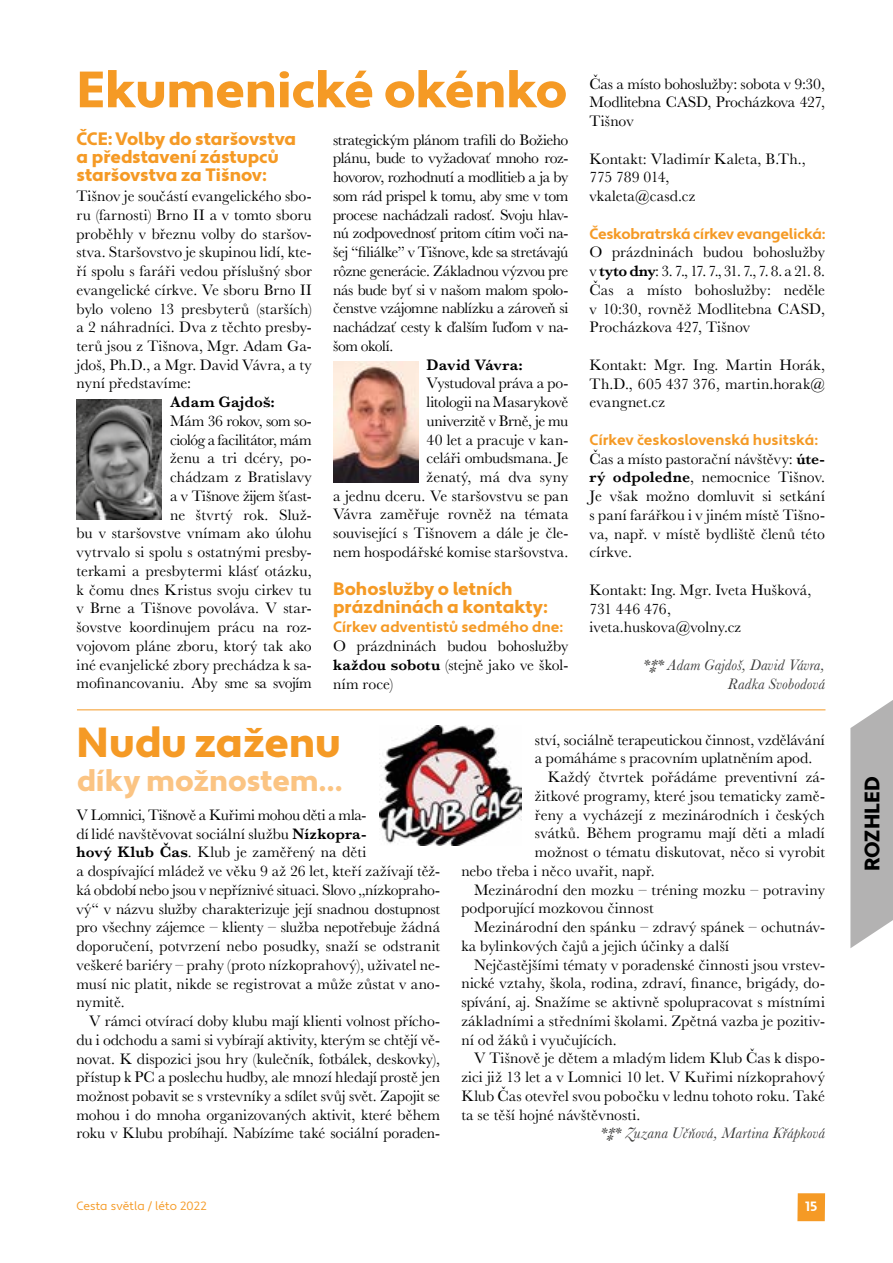
<style>
.page{position:relative;width:893px;height:1263px;background:#fff}
.page>*{position:absolute;margin:0;border:0;box-sizing:border-box;transform-origin:0 0}
.t1{font:900 51px "Apertura";letter-spacing:-.005em;color:#f59a25}
.t2{font:900 42px "Apertura";letter-spacing:-.005em;color:#f59a25}
.t3{font:900 30px "Apertura";color:#fbc483}
.t4{font:900 21px "Apertura";color:#000}
.t5{font:900 18px/18px "Apertura";letter-spacing:-.005em;color:#f59a25}
.t6{font:15.75px/18.8px "Baskerville";color:#000;text-align:justify}
.t7{font:italic 15.75px/18.8px "Baskerville";letter-spacing:.01em;color:#3c3c3b;text-align:right}
.t8{font:600 15.75px "Baskerville";letter-spacing:.005em;color:#000}
.t9{font:700 15px "Apertura";letter-spacing:-.005em;color:#f59a25}
.t10{font:700 13.5px "Apertura";color:#fff}
.t11{font:12px "Apertura";letter-spacing:-.005em;color:#f59a25}
.s1{font-weight:600}
</style>
<div class="page">
<div style="left:797px;top:1193px;width:28px;height:28px;background:#f59a25"></div>
<svg style="left:850px;top:700px;width:43px;height:248px;background:#bcbbbb"></svg>
<img style="left:77px;top:399px;width:85px;height:121px">
<img style="left:333px;top:362px;width:85px;height:120px">
<img style="left:380px;top:725px;width:142px;height:121px">
<hr style="left:77px;top:709px;width:748px;height:1px;background:#f59a25">
<h1 class="t1" style="left:77px;top:59px;width:492px">Ekumenické okénko</h1>
<p class="t5" style="left:77px;top:130px;width:221px">ČCE: Volby do staršovstva a představení zástupců staršovstva za Tišnov:</p>
<p class="t6" style="left:77px;top:187px;width:237px">Tišnov je součástí evangelického sbo&shy;ru (farnosti) Brno II a v tomto sboru proběhly v březnu volby do staršov&shy;stva. Staršovstvo je skupinou lidí, kte&shy;ří spolu s faráři vedou příslušný sbor evangelické církve. Ve sboru Brno II bylo voleno 13 presbyterů (starších) a 2 náhradníci. Dva z těchto presby&shy;terů jsou z Tišnova, Mgr. Adam Ga&shy;jdoš, Ph.D., a Mgr. David Vávra, a ty nyní představíme:</p>
<p class="t8" style="left:170px;top:391px;width:106px">Adam Gajdoš:</p>
<p class="t6" style="left:77px;top:412px;width:237px;text-align:right">Mám 36 rokov, som so-<br>ciológ a facilitátor, mám<br>ženu a tri dcéry, po-<br>chádzam z Bratislavy<br>a v Tišnove žijem šťast-<br>ne štvrtý rok. Služ-<br>bu v staršovstve vnímam ako úlohu vytrvalo si spolu s ostatnými presby&shy;terkami a presbytermi klásť otázku, k čomu dnes Kristus svoju cirkev tu v Brne a Tišnove povoláva. V star&shy;šovstve koordinujem prácu na roz&shy;vojovom pláne zboru, ktorý tak ako iné evanjelické zbory prechádza k sa&shy;mofinancovaniu. Aby sme sa svojím</p>
<p class="t6" style="left:333px;top:130px;width:237px">strategickým plánom trafili do Božieho plánu, bude to vyžadovať mnoho roz&shy;hovorov, rozhodnutí a modlitieb a ja by som rád prispel k tomu, aby sme v tom procese nachádzali radosť. Svoju hlav&shy;nú zodpovednosť pritom cítim voči na&shy;šej “filiálke” v Tišnove, kde sa stretávajú rôzne generácie. Základnou výzvou pre nás bude byť si v našom malom spolo&shy;čenstve vzájomne nablízku a zároveň si nachádzať cesty k ďalším ľuďom v na&shy;šom okolí.</p>
<p class="t8" style="left:427px;top:353px;width:98px">David Vávra:</p>
<p class="t6" style="left:333px;top:374px;width:237px;text-align:right">Vystudoval práva a po--<br>litologii na Masarykově<br>univerzitě v Brně, je mu<br>40 let a pracuje v kan-<br>celáři ombudsmana. Je<br>ženatý, má dva syny<br>a jednu dceru. Ve staršovstvu se pan<br>Vávra zaměřuje rovněž na témata související s Tišnovem a dále je čle&shy;nem hospodářské komise staršovstva.</p>
<p class="t5" style="left:333px;top:580px;width:215px">Bohoslužby o letních prázdninách a kontakty:</p>
<p class="t9" style="left:333px;top:618px;width:231px">Církev adventistů sedmého dne:</p>
<p class="t6" style="left:333px;top:637px;width:237px">O prázdninách budou bohoslužby <span class="s1">každou sobotu</span> (stejně jako ve škol&shy;ním roce)</p>
<p class="t6" style="left:590px;top:74px;width:237px">Čas a místo bohoslužby: sobota v 9:30, Modlitebna CASD, Procházkova 427, Tišnov</p>
<p class="t6" style="left:590px;top:149px;width:218px;text-align:left">Kontakt: Vladimír Kaleta, B.Th.,<br>775 789 014,<br>vkaleta@casd.cz</p>
<p class="t9" style="left:590px;top:224px;width:237px">Českobratrská církev evangelická:</p>
<p class="t6" style="left:590px;top:243px;width:237px">O prázdninách budou bohoslužby v <span class="s1">tyto dny</span>: 3. 7., 17. 7., 31. 7., 7. 8. a 21. 8.<br>Čas a místo bohoslužby: neděle v 10:30, rovněž Modlitebna CASD, Procházkova 427, Tišnov</p>
<p class="t6" style="left:590px;top:356px;width:237px">Kontakt: Mgr. Ing. Martin Horák, Th.D., 605 437 376, martin.horak@ evangnet.cz</p>
<p class="t9" style="left:590px;top:431px;width:229px">Církev československá husitská:</p>
<p class="t6" style="left:590px;top:449px;width:237px">Čas a místo pastorační návštěvy: <span class="s1">úte&shy;rý odpoledne</span>, nemocnice Tišnov.<br>Je však možno domluvit si setkání s paní farářkou i v jiném místě Tišno&shy;va, např. v místě bydliště členů této církve.</p>
<p class="t6" style="left:590px;top:581px;width:223px;text-align:left">Kontakt: Ing. Mgr. Iveta Hušková,<br>731 446 476, iveta.huskova@volny.cz</p>
<p class="t7" style="left:642px;top:655px;width:184px">*⁑* Adam Gajdoš, David Vávra,<br>Radka Svobodová</p>
<h2 class="t2" style="left:77px;top:716px;width:266px">Nudu zaženu</h2>
<h3 class="t3" style="left:77px;top:762px;width:267px">díky možnostem…</h3>
<p class="t6" style="left:77px;top:805px;width:365px;text-align:left">V Lomnici, Tišnově a Kuřimi mohou děti a mla-<br>dí lidé navštěvovat sociální službu <span class="s1">Nízkopra-<br>hový Klub Čas</span>. Klub je zaměřený na děti<br>a dospívající mládež ve věku 9 až 26 let, kteří zažívají těž&shy;ká období nebo jsou v nepříznivé situaci. Slovo „nízkopraho&shy;vý“ v názvu služby charakterizuje její snadnou dostupnost pro všechny zájemce – klienty – služba nepotřebuje žádná doporučení, potvrzení nebo posudky, snaží se odstranit veškeré bariéry – prahy (proto nízkoprahový), uživatel ne&shy;musí nic platit, nikde se registrovat a může zůstat v ano&shy;nymitě.</p>
<p class="t6" style="left:77px;top:1012px;width:365px;text-indent:13px">V rámci otvírací doby klubu mají klienti volnost přícho&shy;du i odchodu a sami si vybírají aktivity, kterým se chtějí vě&shy;novat. K dispozici jsou hry (kulečník, fotbálek, deskovky), přístup k PC a poslechu hudby, ale mnozí hledají prostě jen možnost pobavit se s vrstevníky a sdílet svůj svět. Zapojit se mohou i do mnoha organizovaných aktivit, které během roku v Klubu probíhají. Nabízíme také sociální poraden-</p>
<p class="t6" style="left:535px;top:730px;width:291px">ství, sociálně terapeutickou činnost, vzdělávání</p>
<p class="t6" style="left:535px;top:749px;width:279px">a pomáháme s pracovním uplatněním apod.</p>
<p class="t6" style="left:548px;top:768px;width:279px">Každý čtvrtek pořádáme preventivní zá-</p>
<p class="t6" style="left:535px;top:787px;width:291px">žitkové programy, které jsou tematicky zamě-</p>
<p class="t6" style="left:535px;top:805px;width:291px">řeny a vycházejí z mezinárodních i českých</p>
<p class="t6" style="left:535px;top:824px;width:291px">svátků. Během programu mají děti a mladí</p>
<p class="t6" style="left:535px;top:843px;width:291px">možnost o tématu diskutovat, něco si vyrobit</p>
<p class="t6" style="left:461px;top:862px;width:195px">nebo třeba i něco uvařit, např.</p>
<p class="t6" style="left:474px;top:880px;width:352px">Mezinárodní den mozku – tréning mozku – potraviny</p>
<p class="t6" style="left:461px;top:899px;width:194px">podporující mozkovou činnost</p>
<p class="t6" style="left:474px;top:918px;width:352px">Mezinárodní den spánku – zdravý spánek – ochutnáv-</p>
<p class="t6" style="left:461px;top:937px;width:269px">ka bylinkových čajů a jejich účinky a další</p>
<p class="t6" style="left:474px;top:955px;width:352px">Nejčastějšími tématy v poradenské činnosti jsou vrstev-</p>
<p class="t6" style="left:461px;top:974px;width:365px">nické vztahy, škola, rodina, zdraví, finance, brigády, do-</p>
<p class="t6" style="left:461px;top:993px;width:365px">spívání, aj. Snažíme se aktivně spolupracovat s místními</p>
<p class="t6" style="left:461px;top:1011px;width:365px">základními a středními školami. Zpětná vazba je pozitiv-</p>
<p class="t6" style="left:461px;top:1030px;width:157px">ní od žáků i vyučujících.</p>
<p class="t6" style="left:474px;top:1049px;width:352px">V Tišnově je dětem a mladým lidem Klub Čas k dispo-</p>
<p class="t6" style="left:461px;top:1068px;width:365px">zici již 13 let a v Lomnici 10 let. V Kuřimi nízkoprahový</p>
<p class="t6" style="left:461px;top:1086px;width:365px">Klub Čas otevřel svou pobočku v lednu tohoto roku. Také</p>
<p class="t6" style="left:461px;top:1105px;width:181px">ta se těší hojné návštěvnosti.</p>
<p class="t7" style="left:600px;top:1124px;width:227px">*⁑* Zuzana Učňová, Martina Křápková</p>
<p class="t11" style="left:77px;top:1198px;width:132px">Cesta světla / léto 2022</p>
<p class="t10" style="left:805px;top:1198px;width:14px">15</p>
<h3 class="t4" style="left:859px;top:871px;width:96px;rotate:-90deg">ROZHLED</h3>
</div>
